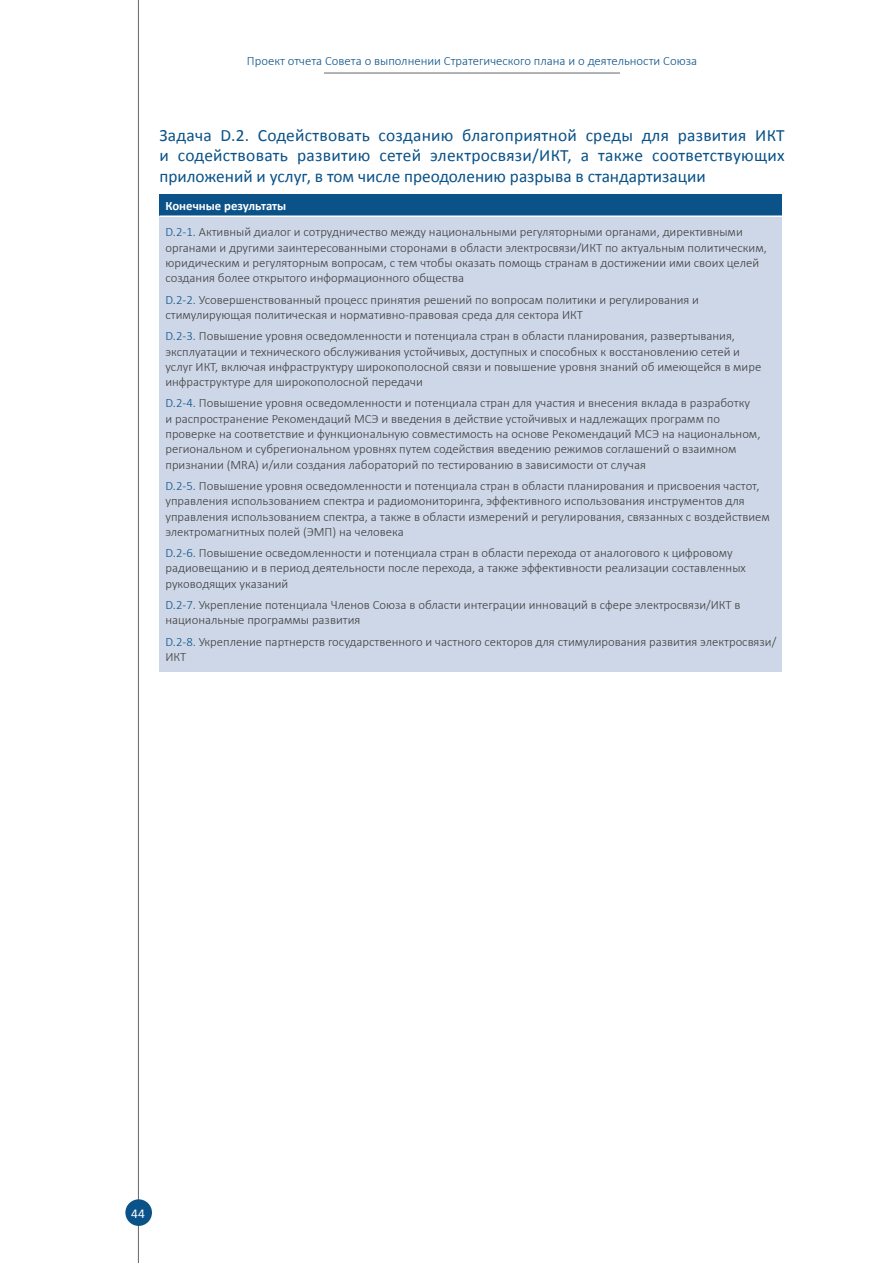
<style>
.page{position:relative;width:893px;height:1263px;background:#fff}
.page>*{position:absolute;margin:0;border:0;box-sizing:border-box;transform-origin:0 0}
.Heading_2_no_indent{font:17.25px/20.7px "Calibri";color:#0a5288;text-align:justify}
.t1{font:13.5px "Calibri";color:#fff}
.Table_text{font:300 12.75px/15.3px "Calibri";color:#3e3e3f}
.t2{font:300 12.75px "Calibri";color:#0a5288}
.Table_head_white{font:700 12.75px "Calibri";color:#fff}
.s1{color:#0a5288}
</style>
<div class="page">
<hr style="left:138px;top:0;width:1px;height:1263px;background:#67676a">
<div style="left:125px;top:1199px;width:27px;height:27px;background:#0a5288;border-radius:50%"></div>
<hr style="left:324px;top:73px;width:296px;height:1px;background:#67676a">
<div style="left:159px;top:195px;width:623px;height:21px;background:#0a5288"></div>
<div style="left:159px;top:216px;width:623px;height:456px;background:#ced7e7"></div>
<hr style="left:159px;top:215px;width:623px;height:2px;background:#fff">
<p class="t2" style="left:247px;top:53px;width:452px">Проект отчета Совета о выполнении Стратегического плана и о деятельности Союза</p>
<h2 class="Heading_2_no_indent" style="left:159px;top:124px;width:627px">Задача D.2. Содействовать созданию благоприятной среды для развития ИКТ и содействовать развитию сетей электросвязи/ИКТ, а также соответствующих приложений и услуг, в том числе преодолению разрыва в стандартизации</h2>
<p class="Table_head_white" style="left:165px;top:197px;width:122px">Конечные результаты</p>
<p class="Table_text" style="left:165px;top:224px;width:603px"><span class="s1">D.2-1.</span> Активный диалог и сотрудничество между национальными регуляторными органами, директивными органами и другими заинтересованными сторонами в области электросвязи/ИКТ по актуальным политическим, юридическим и регуляторным вопросам, с тем чтобы оказать помощь странам в достижении ими своих целей создания более открытого информационного общества</p>
<p class="Table_text" style="left:165px;top:292px;width:535px"><span class="s1">D.2-2.</span> Усовершенствованный процесс принятия решений по вопросам политики и регулирования и стимулирующая политическая и нормативно-правовая среда для сектора ИКТ</p>
<p class="Table_text" style="left:165px;top:328px;width:597px"><span class="s1">D.2-3.</span> Повышение уровня осведомленности и потенциала стран в области планирования, развертывания, эксплуатации и технического обслуживания устойчивых, доступных и способных к восстановлению сетей и услуг ИКТ, включая инфраструктуру широкополосной связи и повышение уровня знаний об имеющейся в мире инфраструктуре для широкополосной передачи</p>
<p class="Table_text" style="left:165px;top:395px;width:596px"><span class="s1">D.2-4.</span> Повышение уровня осведомленности и потенциала стран для участия и внесения вклада в разработку<br>и распространение Рекомендаций МСЭ и введения в действие устойчивых и надлежащих программ по проверке на соответствие и функциональную совместимость на основе Рекомендаций МСЭ на национальном, региональном и субрегиональном уровнях путем содействия введению режимов соглашений о взаимном признании (MRA) и/или создания лабораторий по тестированию в зависимости от случая</p>
<p class="Table_text" style="left:165px;top:478px;width:606px"><span class="s1">D.2-5.</span> Повышение уровня осведомленности и потенциала стран в области планирования и присвоения частот, управления использованием спектра и радиомониторинга, эффективного использования инструментов для управления использованием спектра, а также в области измерений и регулирования, связанных с воздействием электромагнитных полей (ЭМП) на человека</p>
<p class="Table_text" style="left:165px;top:545px;width:582px"><span class="s1">D.2-6.</span> Повышение осведомленности и потенциала стран в области перехода от аналогового к цифровому радиовещанию и в период деятельности после перехода, а также эффективности реализации составленных руководящих указаний</p>
<p class="Table_text" style="left:165px;top:597px;width:577px"><span class="s1">D.2-7.</span> Укрепление потенциала Членов Союза в области интеграции инноваций в сфере электросвязи/ИКТ в национальные программы развития</p>
<p class="Table_text" style="left:165px;top:634px;width:612px"><span class="s1">D.2-8.</span> Укрепление партнерств государственного и частного секторов для стимулирования развития электросвязи/<br>ИКТ</p>
<p class="t1" style="left:131px;top:1204px;width:15px">44</p>
</div>
